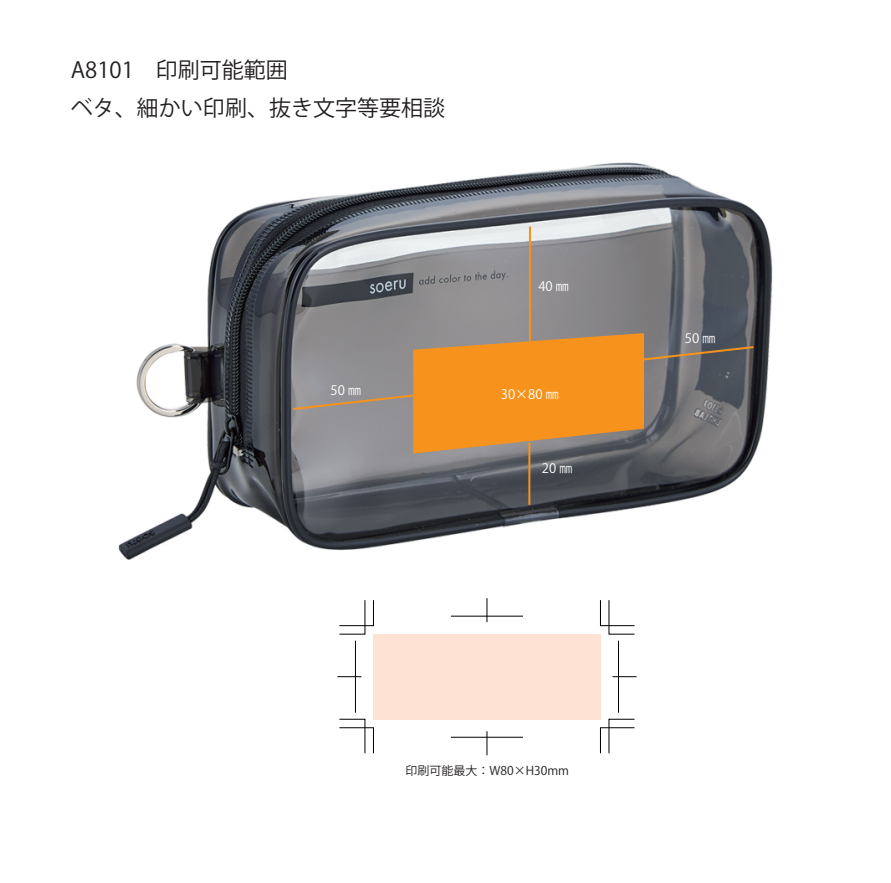
<style>
.page{position:relative;width:891px;height:883px;background:#fff}
.page>*{position:absolute;margin:0;border:0;box-sizing:border-box;transform-origin:0 0}
.t1{font:22px/38.5px "Koz Go Pr 6 N";color:#231f20}
.t2{font:13px "Koz Go Pr 6 N";color:#fff}
.t3{font:12px "Koz Go Pr 6 N";color:#231f20}
</style>
<div class="page">
<img style="left:118px;top:162px;width:655px;height:398px">
<hr style="left:528px;top:226px;width:2px;height:116px;background:#f7931d">
<svg style="left:291px;top:333px;width:464px;height:120px;background:#b18657"></svg>
<hr style="left:528px;top:442px;width:2px;height:63px;background:#f7931d">
<div style="left:373px;top:634px;width:227px;height:85px;background:#fee2d4"></div>
<svg style="left:339px;top:719px;width:34px;height:34px"></svg>
<svg style="left:339px;top:600px;width:34px;height:34px"></svg>
<svg style="left:600px;top:600px;width:34px;height:34px"></svg>
<svg style="left:600px;top:719px;width:34px;height:34px"></svg>
<svg style="left:337px;top:676px;width:24px;height:1px"></svg>
<hr style="left:355px;top:640px;width:1px;height:72px;background:#000">
<svg style="left:612px;top:676px;width:24px;height:1px"></svg>
<hr style="left:618px;top:640px;width:1px;height:72px;background:#000">
<hr style="left:450px;top:616px;width:72px;height:1px;background:#000">
<svg style="left:486px;top:598px;width:1px;height:24px"></svg>
<hr style="left:450px;top:737px;width:72px;height:1px;background:#000">
<svg style="left:486px;top:731px;width:1px;height:24px"></svg>
<p class="t1" style="left:71px;top:51px;width:375px">A8101　印刷可能範囲<br>ベタ、細かい印刷、抜き文字等要相談</p>
<p class="t2" style="left:330px;top:382px;width:32px">50 ㎜</p>
<p class="t2" style="left:538px;top:279px;width:32px">40 ㎜</p>
<p class="t2" style="left:500px;top:387px;width:59px">30×80 ㎜</p>
<p class="t2" style="left:541px;top:461px;width:32px">20 ㎜</p>
<p class="t2" style="left:684px;top:331px;width:32px">50 ㎜</p>
<p class="t3" style="left:405px;top:764px;width:165px">印刷可能最大：W80×H30mm</p>
</div>
